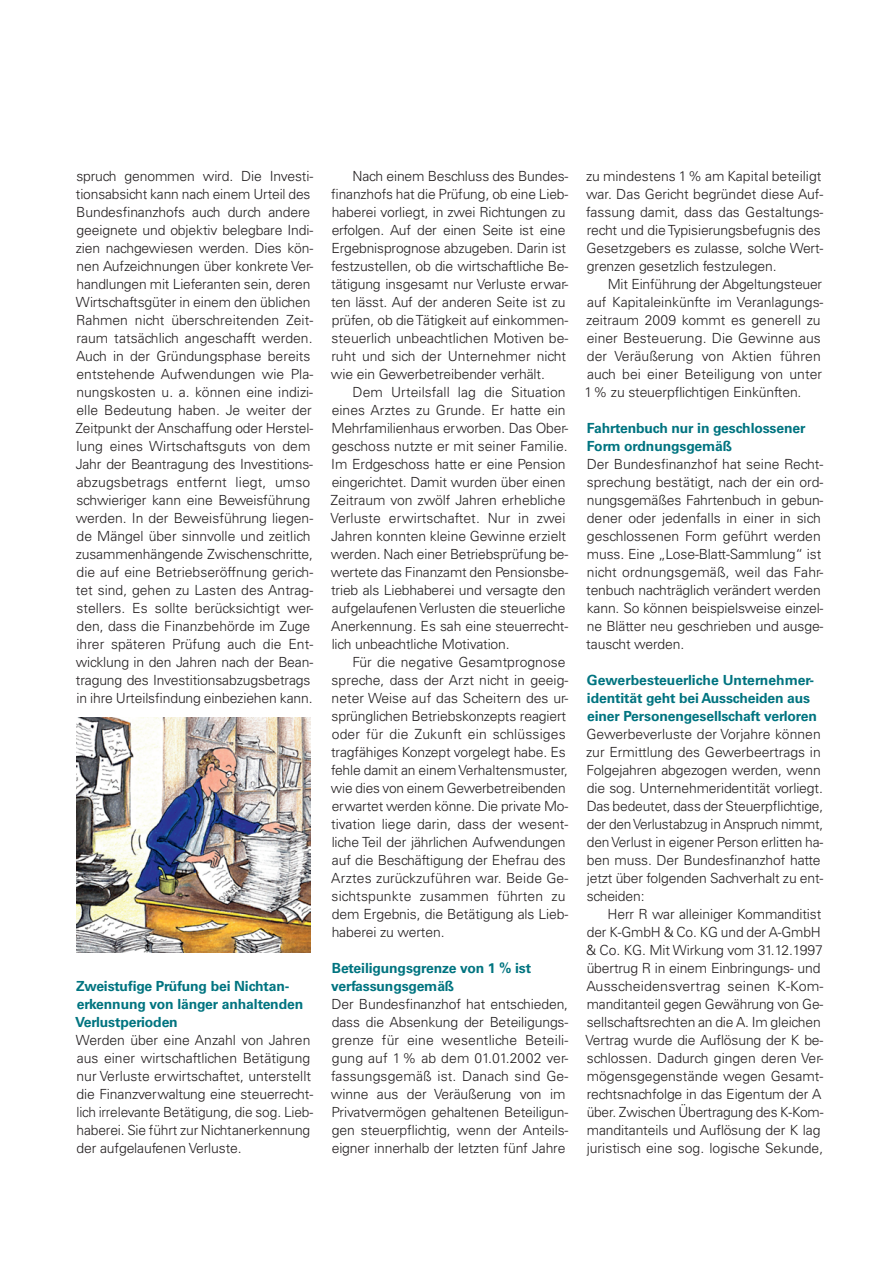
<style>
.page{position:relative;width:893px;height:1263px;background:#fff}
.page>*{position:absolute;margin:0;border:0;box-sizing:border-box;transform-origin:0 0}
.t1{font:300 13.95px/18px "Univers LT Std";letter-spacing:-.01em;color:#231f20}
.t2{font:700 13.95px/18px "Univers LT Std";letter-spacing:-.01em;color:#007480}
.t3{font:300 13.8px "Univers LT Std";letter-spacing:-.01em;color:#231f20}
</style>
<div class="page">
<img style="left:76px;top:717px;width:234px;height:235px">
<p class="t1" style="left:75px;top:167px;width:239px">spruch genommen wird. Die Investi&shy;tionsabsicht kann nach einem Urteil des Bundesfinanzhofs auch durch andere geeignete und objektiv belegbare Indi&shy;zien nachgewiesen werden. Dies kön&shy;nen Aufzeichnungen über konkrete Ver&shy;handlungen mit Lieferanten sein, deren Wirtschaftsgüter in einem den üblichen Rahmen nicht überschreitenden Zeit&shy;raum tatsächlich angeschafft werden.<br>Auch in der Gründungsphase bereits entstehende Aufwendungen wie Pla&shy;nungskosten u. a. können eine indizi&shy;elle Bedeutung haben. Je weiter der Zeitpunkt der Anschaffung oder Herstel&shy;lung eines Wirtschaftsguts von dem Jahr der Beantragung des Investitions&shy;abzugsbetrags entfernt liegt, umso schwieriger kann eine Beweisführung werden. In der Beweisführung liegen&shy;de Mängel über sinnvolle und zeitlich zusammenhängende Zwischenschritte, die auf eine Betriebseröffnung gerich&shy;tet sind, gehen zu Lasten des Antrag&shy;stellers. Es sollte berücksichtigt wer&shy;den, dass die Finanzbehörde im Zuge ihrer späteren Prüfung auch die Ent&shy;wicklung in den Jahren nach der Bean&shy;tragung des Investitionsabzugsbetrags in ihre Urteilsfindung einbeziehen kann.</p>
<p class="t2" style="left:75px;top:977px;width:229px">Zweistufige Prüfung bei Nichtan&shy;erkennung von länger anhaltenden<br>Verlustperioden</p>
<p class="t1" style="left:76px;top:1031px;width:239px">Werden über eine Anzahl von Jahren aus einer wirtschaftlichen Betätigung nur Verluste erwirtschaftet, unterstellt die Finanzverwaltung eine steuerrecht&shy;lich irrelevante Betätigung, die sog. Lieb&shy;haberei. Sie führt zur Nichtanerkennung der aufgelaufenen Verluste.</p>
<p class="t1" style="left:331px;top:167px;width:239px;text-indent:22px">Nach einem Beschluss des Bundes&shy;finanzhofs hat die Prüfung, ob eine Lieb&shy;haberei vorliegt, in zwei Richtungen zu erfolgen. Auf der einen Seite ist eine Ergebnisprognose abzugeben. Darin ist festzustellen, ob die wirtschaftliche Be&shy;tätigung insgesamt nur Verluste erwar&shy;ten lässt. Auf der anderen Seite ist zu prüfen, ob die Tätigkeit auf einkommen&shy;steuerlich unbeachtlichen Motiven be&shy;ruht und sich der Unternehmer nicht wie ein Gewerbetreibender verhält.</p>
<p class="t1" style="left:330px;top:383px;width:239px;text-indent:22px">Dem Urteilsfall lag die Situation eines Arztes zu Grunde. Er hatte ein Mehrfamilienhaus erworben. Das Ober&shy;geschoss nutzte er mit seiner Familie.<br>Im Erdgeschoss hatte er eine Pension eingerichtet. Damit wurden über einen Zeitraum von zwölf Jahren erhebliche Verluste erwirtschaftet. Nur in zwei Jahren konnten kleine Gewinne erzielt werden. Nach einer Betriebsprüfung be-</p>
<p class="t3" style="left:331px;top:563px;width:239px">wertete das Finanzamt den Pensionsbe-</p>
<p class="t1" style="left:331px;top:581px;width:239px">trieb als Liebhaberei und versagte den aufgelaufenen Verlusten die steuerliche Anerkennung. Es sah eine steuerrecht&shy;lich unbeachtliche Motivation.</p>
<p class="t1" style="left:331px;top:653px;width:239px;text-indent:22px">Für die negative Gesamtprognose spreche, dass der Arzt nicht in geeig&shy;neter Weise auf das Scheitern des ur&shy;sprünglichen Betriebskonzepts reagiert oder für die Zukunft ein schlüssiges tragfähiges Konzept vorgelegt habe. Es fehle damit an einem Verhaltensmuster, wie dies von einem Gewerbetreibenden erwartet werden könne. Die private Mo&shy;tivation liege darin, dass der wesent&shy;liche Teil der jährlichen Aufwendungen auf die Beschäftigung der Ehefrau des Arztes zurückzuführen war. Beide Ge&shy;sichtspunkte zusammen führten zu dem Ergebnis, die Betätigung als Lieb&shy;haberei zu werten.</p>
<p class="t2" style="left:331px;top:959px;width:202px">Beteiligungsgrenze von 1 % ist verfassungsgemäß</p>
<p class="t1" style="left:331px;top:995px;width:239px">Der Bundesfinanzhof hat entschieden, dass die Absenkung der Beteiligungs&shy;grenze für eine wesentliche Beteili&shy;gung auf 1 % ab dem 01.01.2002 ver&shy;fassungsgemäß ist. Danach sind Ge&shy;winne aus der Veräußerung von im Privatvermögen gehaltenen Beteiligun&shy;gen steuerpflichtig, wenn der Anteils&shy;eigner innerhalb der letzten fünf Jahre</p>
<p class="t1" style="left:586px;top:167px;width:239px">zu mindestens 1% am Kapital beteiligt war. Das Gericht begründet diese Auf&shy;fassung damit, dass das Gestaltungs&shy;recht und die Typisierungsbefugnis des Gesetzgebers es zulasse, solche Wert&shy;grenzen gesetzlich festzulegen.</p>
<p class="t1" style="left:585px;top:275px;width:240px;text-indent:23px">Mit Einführung der Abgeltungsteuer auf Kapitaleinkünfte im Veranlagungs&shy;zeitraum 2009 kommt es generell zu einer Besteuerung. Die Gewinne aus der Veräußerung von Aktien führen auch bei einer Beteiligung von unter 1% zu steuerpflichtigen Einkünften.</p>
<p class="t2" style="left:587px;top:419px;width:220px">Fahrtenbuch nur in geschlossener<br>Form ordnungsgemäß</p>
<p class="t1" style="left:586px;top:455px;width:239px">Der Bundesfinanzhof hat seine Recht&shy;sprechung bestätigt, nach der ein ord&shy;nungsgemäßes Fahrtenbuch in gebun&shy;dener oder jedenfalls in einer in sich geschlossenen Form geführt werden muss. Eine „Lose-Blatt-Sammlung“ ist nicht ordnungsgemäß, weil das Fahr&shy;tenbuch nachträglich verändert werden kann. So können beispielsweise einzel&shy;ne Blätter neu geschrieben und ausge&shy;tauscht werden.</p>
<p class="t2" style="left:587px;top:671px;width:231px">Gewerbesteuerliche Unternehmer&shy;identität geht bei Ausscheiden aus einer Personengesellschaft verloren</p>
<p class="t1" style="left:586px;top:725px;width:239px">Gewerbeverluste der Vorjahre können zur Ermittlung des Gewerbeertrags in Folgejahren abgezogen werden, wenn die sog. Unternehmeridentität vorliegt.<br>Das bedeutet, dass der Steuerpflichtige, der den Verlustabzug in Anspruch nimmt, den Verlust in eigener Person erlitten ha&shy;ben muss. Der Bundesfinanzhof hatte jetzt über folgenden Sachverhalt zu ent&shy;scheiden:</p>
<p class="t1" style="left:586px;top:905px;width:239px;text-indent:22px">Herr R war alleiniger Kommanditist der K-GmbH &amp; Co. KG und der A-GmbH &amp; Co. KG. Mit Wirkung vom 31.12.1997 übertrug R in einem Einbringungs- und Ausscheidensvertrag seinen K-Kom&shy;manditanteil gegen Gewährung von Ge&shy;sellschaftsrechten an die A. Im gleichen Vertrag wurde die Auflösung der K be&shy;schlossen. Dadurch gingen deren Ver&shy;mögensgegenstände wegen Gesamt&shy;rechtsnachfolge in das Eigentum der A über. Zwischen Übertragung des K-Kom&shy;manditanteils und Auflösung der K lag juristisch eine sog. logische Sekunde,</p>
</div>
